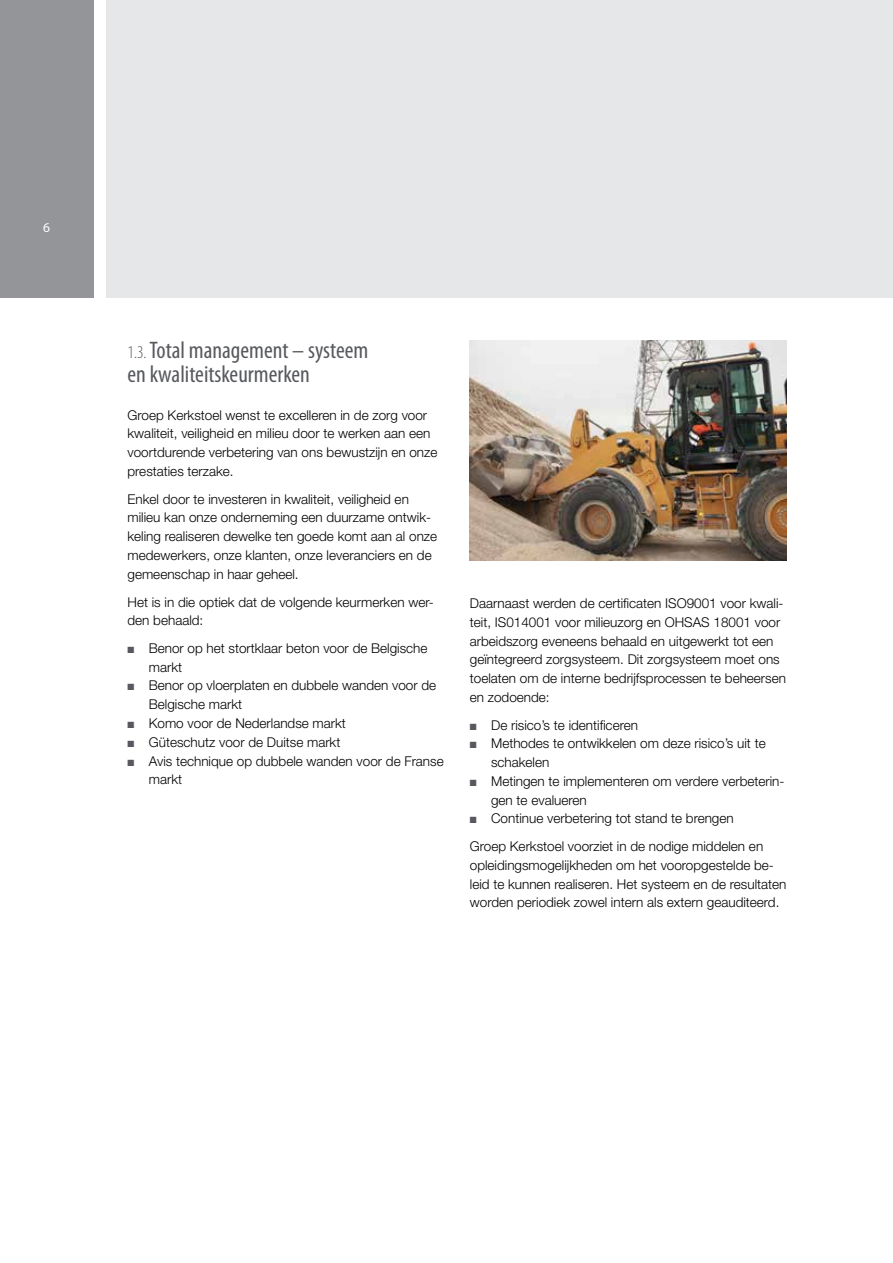
<style>
.page{position:relative;width:893px;height:1263px;background:#fff}
.page>*{position:absolute;margin:0;border:0;box-sizing:border-box;transform-origin:0 0}
.t1{font:condensed 24px/24px "Myriad Pro";color:#57595e}
.t2{font:300 13.5px/18.8px "Helvetica Neue LT Std";color:#000}
.t3{font:13.5px "Myriad Pro";color:#fff}
.s1{font-weight:300;font-size:18px}
.s2{color:#57595e}
</style>
<div class="page">
<div style="left:0;top:0;width:94px;height:298px;background:#939598"></div>
<div style="left:106px;top:0;width:787px;height:298px;background:#e6e7e8"></div>
<img style="left:470px;top:340px;width:317px;height:221px">
<p class="t3" style="left:43px;top:219px;width:8px">6</p>
<h1 class="t1" style="left:128px;top:338px;width:242px"><span class="s1">1.3.</span> Total management – systeem en kwaliteitskeurmerken</h1>
<p class="t2" style="left:128px;top:405px;width:311px">Groep Kerkstoel wenst te excelleren in de zorg voor kwaliteit, veiligheid en milieu door te werken aan een voortdurende verbetering van ons bewustzijn en onze prestaties terzake.</p>
<p class="t2" style="left:128px;top:489px;width:311px">Enkel door te investeren in kwaliteit, veiligheid en milieu kan onze onderneming een duurzame ontwik&shy;keling realiseren dewelke ten goede komt aan al onze medewerkers, onze klanten, onze leveranciers en de gemeenschap in haar geheel.</p>
<p class="t2" style="left:128px;top:592px;width:308px">Het is in die optiek dat de volgende keurmerken wer&shy;den behaald:</p>
<p class="t2" style="left:149px;top:638px;width:280px;text-indent:-21px"><span class="s2">■</span> Benor op het stortklaar beton voor de Belgische markt</p>
<p class="t2" style="left:149px;top:676px;width:289px;text-indent:-21px"><span class="s2">■</span> Benor op vloerplaten en dubbele wanden voor de<br>Belgische markt</p>
<p class="t2" style="left:128px;top:713px;width:220px"><span class="s2">■</span> Komo voor de Nederlandse markt</p>
<p class="t2" style="left:128px;top:732px;width:214px"><span class="s2">■</span> Güteschutz voor de Duitse markt</p>
<p class="t2" style="left:149px;top:751px;width:296px;text-indent:-21px"><span class="s2">■</span> Avis technique op dubbele wanden voor de Franse markt</p>
<p class="t2" style="left:470px;top:594px;width:318px">Daarnaast werden de certificaten ISO9001 voor kwali&shy;teit, IS014001 voor milieuzorg en OHSAS 18001 voor arbeidszorg eveneens behaald en uitgewerkt tot een geïntegreerd zorgsysteem. Dit zorgsysteem moet ons toelaten om de interne bedrijfsprocessen te beheersen en zodoende:</p>
<p class="t2" style="left:470px;top:715px;width:170px"><span class="s2">■</span> De risico’s te identificeren</p>
<p class="t2" style="left:491px;top:734px;width:276px;text-indent:-21px"><span class="s2">■</span> Methodes te ontwikkelen om deze risico’s uit te schakelen</p>
<p class="t2" style="left:491px;top:771px;width:295px;text-indent:-21px"><span class="s2">■</span> Metingen te implementeren om verdere verbeterin&shy;gen te evalueren</p>
<p class="t2" style="left:470px;top:804px;width:295px;line-height:27.8px"><span class="s2">■</span> Continue verbetering tot stand te brengen<br>Groep Kerkstoel voorziet in de nodige middelen en</p>
<p class="t2" style="left:470px;top:855px;width:318px">opleidingsmogelijkheden om het vooropgestelde be&shy;leid te kunnen realiseren. Het systeem en de resultaten worden periodiek zowel intern als extern geauditeerd.</p>
</div>
